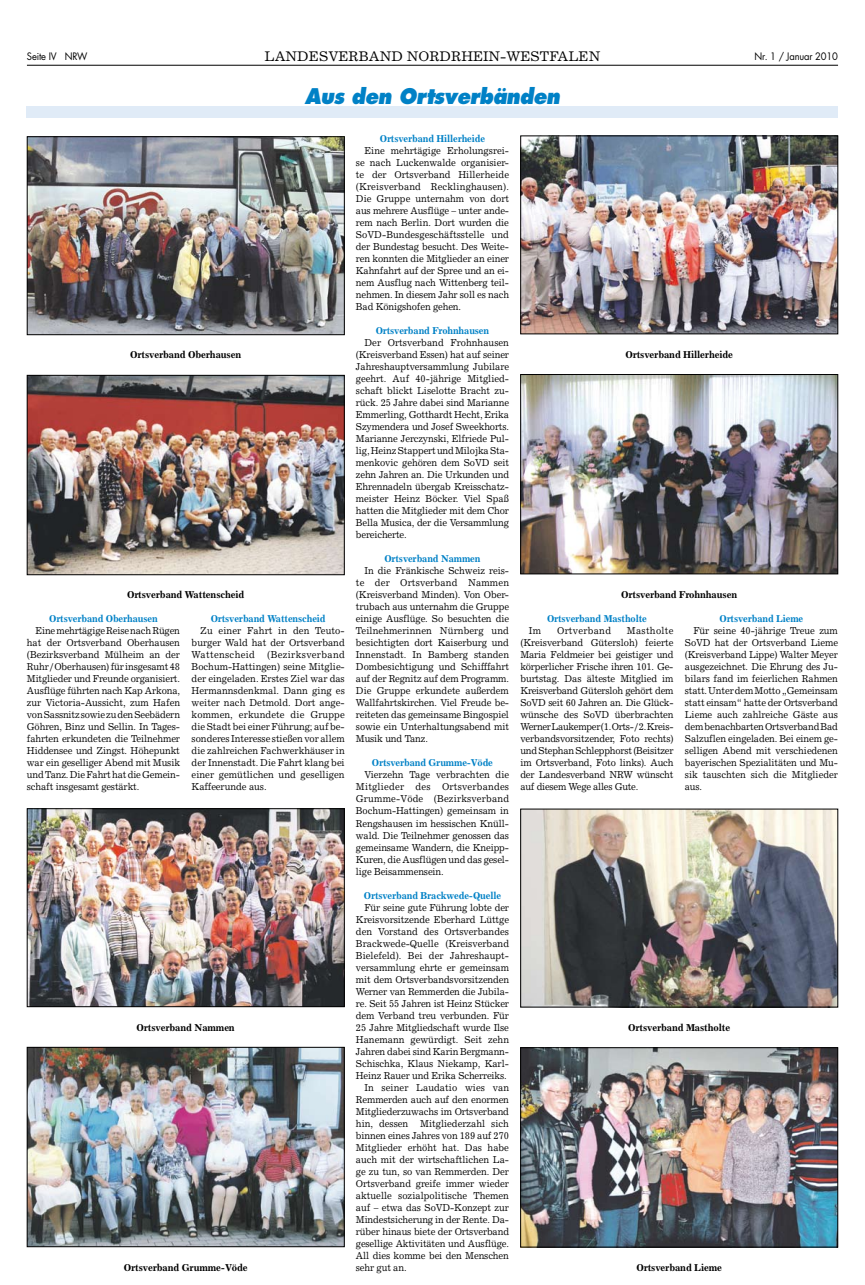
<style>
.page{position:relative;width:865px;height:1285px;background:#fff}
.page>*{position:absolute;margin:0;border:0;box-sizing:border-box;transform-origin:0 0}
.t1{font:italic 800 21px "Futura";letter-spacing:-.025em;color:#0081c6;scale:.93 1}
.t2{font:14px "Excelsior";color:#000}
.t3{font:10px/12px "Excelsior";letter-spacing:-.015em;color:#000;text-align:justify;scale:.94 1}
.t4{font:700 10px "Excelsior";letter-spacing:-.015em;color:#0081c6;scale:.94 1}
.t5{font:700 10px "Excelsior";letter-spacing:-.015em;color:#000;scale:.96 1}
.t6{font:10px "Futura";letter-spacing:-.015em;color:#000;scale:.94 1}
.t7{font:10px "Excelsior";letter-spacing:.005em;color:#000;scale:.94 1}
.t8{font:10px "Excelsior";letter-spacing:.03em;color:#000;scale:.94 1}
</style>
<div class="page">
<hr style="left:27px;top:65px;width:811px;height:1px;background:#000">
<div style="left:27px;top:106px;width:811px;height:12px;background:#e0ebf7"></div>
<img style="left:29px;top:810px;width:313px;height:194px">
<div style="left:27px;top:808px;width:317px;height:198px;border:1px solid #000"></div>
<img style="left:29px;top:138px;width:313px;height:195px">
<div style="left:27px;top:136px;width:317px;height:199px;border:1px solid #000"></div>
<img style="left:522px;top:138px;width:314px;height:194px">
<div style="left:520px;top:136px;width:318px;height:198px;border:1px solid #000"></div>
<img style="left:522px;top:810px;width:314px;height:195px">
<div style="left:520px;top:808px;width:318px;height:199px;border:1px solid #000"></div>
<img style="left:29px;top:1048px;width:313px;height:196px">
<div style="left:27px;top:1046px;width:317px;height:200px;border:1px solid #000"></div>
<img style="left:29px;top:377px;width:313px;height:196px">
<div style="left:27px;top:375px;width:317px;height:200px;border:1px solid #000"></div>
<img style="left:522px;top:376px;width:314px;height:196px">
<div style="left:520px;top:374px;width:318px;height:200px;border:1px solid #000"></div>
<img style="left:522px;top:1049px;width:314px;height:195px">
<div style="left:520px;top:1047px;width:318px;height:199px;border:1px solid #000"></div>
<p class="t6" style="left:27px;top:50px;width:66px">Seite IV NRW</p>
<h2 class="t2" style="left:264px;top:48px;width:337px">LANDESVERBAND NORDRHEIN-WESTFALEN</h2>
<p class="t6" style="left:754px;top:50px;width:90px">Nr. 1 / Januar 2010</p>
<h1 class="t1" style="left:305px;top:83px;width:276px">Aus den Ortsverbänden</h1>
<p class="t4" style="left:380px;top:132px;width:114px">Ortsverband Hillerheide</p>
<p class="t3" style="left:356px;top:144px;width:164px;text-indent:9px">Eine mehrtägige Erholungsrei&shy;se nach Luckenwalde organisier&shy;te der Ortsverband Hillerheide (Kreisverband Recklinghausen).<br>Die Gruppe unternahm von dort aus mehrere Ausflüge – unter ande&shy;rem nach Berlin. Dort wurden die SoVD-Bundesgeschäftsstelle und der Bundestag besucht. Des Weite&shy;ren konnten die Mitglieder an einer Kahnfahrt auf der Spree und an ei&shy;nem Ausflug nach Wittenberg teil&shy;nehmen. In diesem Jahr soll es nach Bad Königshofen gehen.</p>
<p class="t4" style="left:376px;top:324px;width:122px">Ortsverband Frohnhausen</p>
<p class="t3" style="left:356px;top:336px;width:164px;text-indent:9px">Der Ortsverband Frohnhausen (Kreisverband Essen) hat auf seiner Jahreshauptversammlung Jubilare geehrt. Auf 40-jährige Mitglied&shy;schaft blickt Liselotte Bracht zu&shy;rück. 25 Jahre dabei sind Marianne Emmerling, Gotthardt Hecht, Erika Szymendera und Josef Sweekhorts.<br>Marianne Jerczynski, Elfriede Pul&shy;lig, Heinz Stappert und Milojka Sta&shy;menkovic gehören dem SoVD seit zehn Jahren an. Die Urkunden und Ehrennadeln übergab Kreisschatz&shy;meister Heinz Böcker. Viel Spaß hatten die Mitglieder mit dem Chor Bella Musica, der die Versammlung bereicherte.</p>
<p class="t4" style="left:384px;top:552px;width:104px">Ortsverband Nammen</p>
<p class="t3" style="left:356px;top:564px;width:164px;text-indent:9px">In die Fränkische Schweiz reis&shy;te der Ortsverband Nammen (Kreisverband Minden). Von Ober&shy;trubach aus unternahm die Gruppe einige Ausflüge. So besuchten die Teilnehmerinnen Nürnberg und besichtigten dort Kaiserburg und Innenstadt. In Bamberg standen Dombesichtigung und Schifffahrt auf der Regnitz auf dem Programm.<br>Die Gruppe erkundete außerdem Wallfahrtskirchen. Viel Freude be&shy;reiteten das gemeinsame Bingospiel sowie ein Unterhaltungsabend mit Musik und Tanz.</p>
<p class="t4" style="left:372px;top:756px;width:130px">Ortsverband Grumme-Vöde</p>
<p class="t3" style="left:356px;top:768px;width:164px;text-indent:9px">Vierzehn Tage verbrachten die Mitglieder des Ortsverbandes Grumme-Vöde (Bezirksverband Bochum-Hattingen) gemeinsam in Rengshausen im hessischen Knüll&shy;wald. Die Teilnehmer genossen das gemeinsame Wandern, die Kneipp-Kuren, die Ausflügen und das gesel&shy;lige Beisammensein.</p>
<p class="t4" style="left:364px;top:888px;width:147px">Ortsverband Brackwede-Quelle</p>
<p class="t3" style="left:364px;top:900px;width:155px">Für seine gute Führung lobte der</p>
<p class="t3" style="left:356px;top:912px;width:164px">Kreisvorsitzende Eberhard Lüttge</p>
<p class="t3" style="left:356px;top:924px;width:164px">den Vorstand des Ortsverbandes</p>
<p class="t3" style="left:356px;top:936px;width:164px">Brackwede-Quelle (Kreisverband</p>
<p class="t3" style="left:356px;top:948px;width:164px">Bielefeld). Bei der Jahreshaupt-</p>
<p class="t3" style="left:356px;top:960px;width:164px">versammlung ehrte er gemeinsam</p>
<p class="t3" style="left:356px;top:972px;width:164px">mit dem Ortsverbandsvorsitzenden</p>
<p class="t3" style="left:356px;top:984px;width:164px">Werner van Remmerden die Jubila-</p>
<p class="t3" style="left:356px;top:996px;width:164px">re. Seit 55 Jahren ist Heinz Stücker</p>
<p class="t3" style="left:356px;top:1008px;width:164px">dem Verband treu verbunden. Für</p>
<p class="t3" style="left:356px;top:1020px;width:164px">25 Jahre Mitgliedschaft wurde Ilse</p>
<p class="t3" style="left:356px;top:1032px;width:164px">Hanemann gewürdigt. Seit zehn</p>
<p class="t3" style="left:356px;top:1044px;width:164px">Jahren dabei sind Karin Bergmann-</p>
<p class="t3" style="left:356px;top:1056px;width:164px">Schischka, Klaus Niekamp, Karl-</p>
<p class="t3" style="left:356px;top:1068px;width:162px">Heinz Rauer und Erika Scherreiks.</p>
<p class="t7" style="left:364px;top:1081px;width:155px">In seiner Laudatio wies van</p>
<p class="t3" style="left:356px;top:1092px;width:164px">Remmerden auch auf den enormen</p>
<p class="t3" style="left:356px;top:1104px;width:164px">Mitgliederzuwachs im Ortsverband</p>
<p class="t3" style="left:356px;top:1116px;width:164px">hin, dessen Mitgliederzahl sich</p>
<p class="t3" style="left:356px;top:1128px;width:164px">binnen eines Jahres von 189 auf 270</p>
<p class="t3" style="left:356px;top:1140px;width:164px">Mitglieder erhöht hat. Das habe</p>
<p class="t3" style="left:356px;top:1152px;width:164px">auch mit der wirtschaftlichen La-</p>
<p class="t3" style="left:356px;top:1164px;width:164px">ge zu tun, so van Remmerden. Der</p>
<p class="t3" style="left:356px;top:1176px;width:164px">Ortsverband greife immer wieder</p>
<p class="t3" style="left:356px;top:1188px;width:164px">aktuelle sozialpolitische Themen</p>
<p class="t3" style="left:356px;top:1200px;width:164px">auf – etwa das SoVD-Konzept zur</p>
<p class="t3" style="left:356px;top:1212px;width:164px">Mindestsicherung in der Rente. Da-</p>
<p class="t3" style="left:356px;top:1224px;width:164px">rüber hinaus biete der Ortsverband</p>
<p class="t3" style="left:356px;top:1236px;width:164px">gesellige Aktivitäten und Ausflüge.</p>
<p class="t3" style="left:356px;top:1248px;width:164px">All dies komme bei den Menschen</p>
<p class="t3" style="left:356px;top:1260px;width:55px">sehr gut an.</p>
<p class="t5" style="left:130px;top:348px;width:117px">Ortsverband Oberhausen</p>
<p class="t5" style="left:625px;top:348px;width:114px">Ortsverband Hillerheide</p>
<p class="t5" style="left:127px;top:588px;width:124px">Ortsverband Wattenscheid</p>
<p class="t5" style="left:621px;top:588px;width:122px">Ortsverband Frohnhausen</p>
<p class="t4" style="left:49px;top:612px;width:117px">Ortsverband Oberhausen</p>
<p class="t3" style="left:27px;top:624px;width:164px;text-indent:9px">Eine mehrtägige Reise nach Rügen hat der Ortsverband Oberhausen (Bezirksverband Mülheim an der Ruhr/Oberhausen) für insgesamt 48<br>Mitglieder und Freunde organisiert.<br>Ausflüge führten nach Kap Arkona, zur Victoria-Aussicht, zum Hafen von Sassnitz sowie zu den Seebädern Göhren, Binz und Sellin. In Tages&shy;fahrten erkundeten die Teilnehmer Hiddensee und Zingst. Höhepunkt war ein geselliger Abend mit Musik und Tanz. Die Fahrt hat die Gemein&shy;schaft insgesamt gestärkt.</p>
<p class="t4" style="left:211px;top:612px;width:124px">Ortsverband Wattenscheid</p>
<p class="t3" style="left:192px;top:624px;width:164px;text-indent:9px">Zu einer Fahrt in den Teuto&shy;burger Wald hat der Ortsverband Wattenscheid (Bezirksverband Bochum-Hattingen) seine Mitglie&shy;der eingeladen. Erstes Ziel war das Hermannsdenkmal. Dann ging es weiter nach Detmold. Dort ange&shy;kommen, erkundete die Gruppe die Stadt bei einer Führung; auf be&shy;sonderes Interesse stießen vor allem die zahlreichen Fachwerkhäuser in der Innenstadt. Die Fahrt klang bei einer gemütlichen und geselligen Kaffeerunde aus.</p>
<p class="t4" style="left:547px;top:612px;width:108px">Ortsverband Mastholte</p>
<p class="t4" style="left:719px;top:612px;width:91px">Ortsverband Lieme</p>
<p class="t3" style="left:685px;top:624px;width:164px;text-indent:9px">Für seine 40-jährige Treue zum SoVD hat der Ortsverband Lieme (Kreisverband Lippe) Walter Meyer ausgezeichnet. Die Ehrung des Ju&shy;bilars fand im feierlichen Rahmen statt. Unter dem Motto „Gemeinsam statt einsam“ hatte der Ortsverband Lieme auch zahlreiche Gäste aus dem benachbarten Ortsverband Bad Salzuflen eingeladen. Bei einem ge&shy;selligen Abend mit verschiedenen bayerischen Spezialitäten und Mu&shy;sik tauschten sich die Mitglieder aus.</p>
<p class="t3" style="left:520px;top:624px;width:164px;text-indent:107px">Mastholte (Kreisverband Gütersloh) feierte Maria Feldmeier bei geistiger und körperlicher Frische ihren 101. Ge&shy;burtstag. Das älteste Mitglied im Kreisverband Gütersloh gehört dem SoVD seit 60 Jahren an. Die Glück&shy;wünsche des SoVD überbrachten Werner Laukemper (1. Orts-/2. Kreis&shy;verbandsvorsitzender, Foto rechts) und Stephan Schlepphorst (Beisitzer im Ortsverband, Foto links). Auch der Landesverband NRW wünscht auf diesem Wege alles Gute.</p>
<p class="t3" style="left:529px;top:624px;width:15px">Im</p>
<p class="t8" style="left:557px;top:625px;width:59px">Ortverband</p>
<p class="t5" style="left:137px;top:1020px;width:104px">Ortsverband Nammen</p>
<p class="t5" style="left:628px;top:1020px;width:108px">Ortsverband Mastholte</p>
<p class="t5" style="left:124px;top:1260px;width:130px">Ortsverband Grumme-Vöde</p>
<p class="t5" style="left:636px;top:1260px;width:91px">Ortsverband Lieme</p>
</div>
